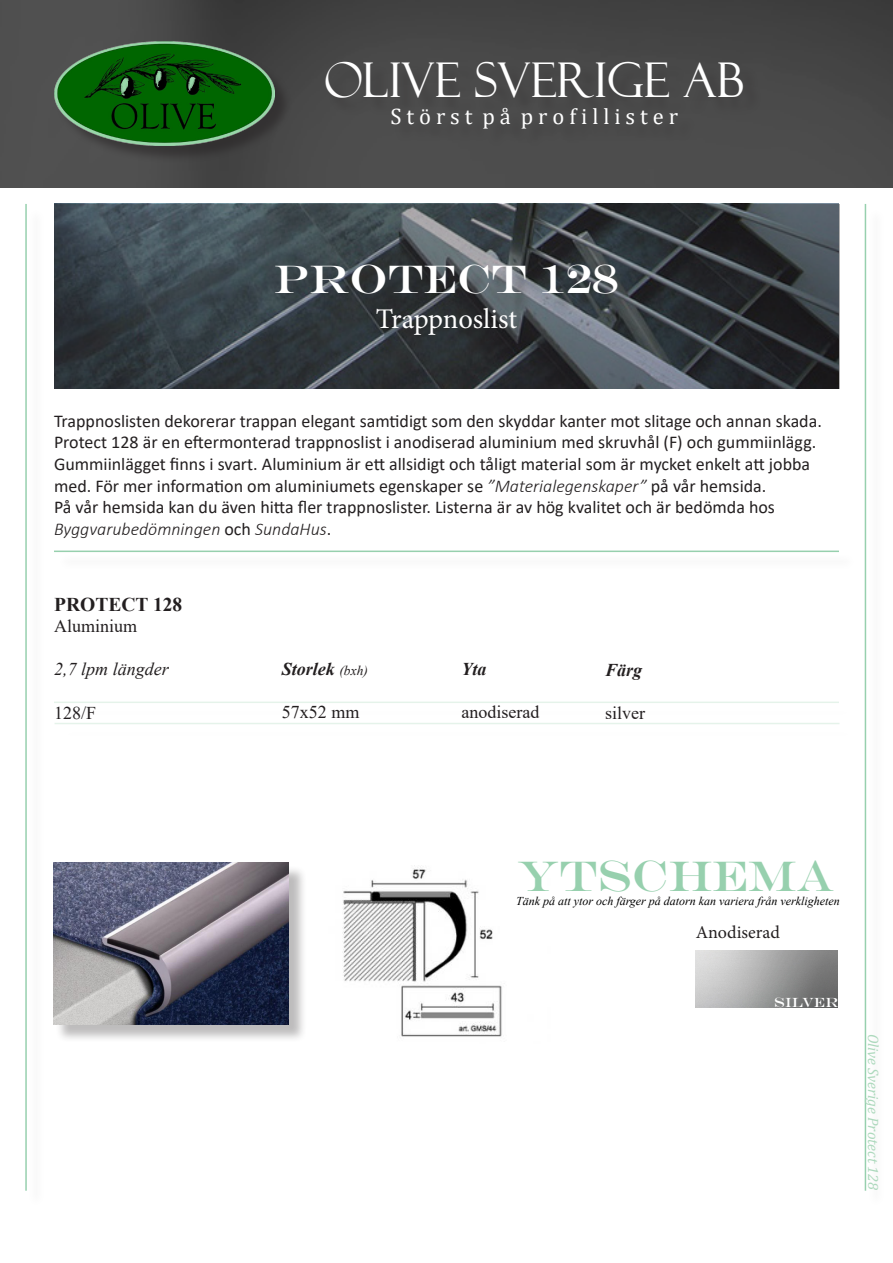
<style>
.page{position:relative;width:893px;height:1263px;background:#fff}
.page>*{position:absolute;margin:0;border:0;box-sizing:border-box;transform-origin:0 0}
.t1{font:48px "Felix Titling";color:#fff}
.t2{font:43.5px "Engravers";color:#97d0ae}
.t3{font:40.5px "Engravers";color:#fff}
.t4{font:28.5px "Minion Pro";letter-spacing:-.005em;color:#fff}
.t5{font:22.5px "Cambria";color:#fff}
.t6{font:700 19.5px "Times New Roman";color:#231f20}
.t7{font:18px/21.6px "Calibri";color:#231f20}
.t8{font:18px "Times New Roman";color:#231f20}
.t9{font:italic 700 18px "Times New Roman";color:#231f20}
.t10{font:italic 18px "Times New Roman";color:#231f20}
.t11{font:18px "Minion Pro";color:#231f20}
.t12{font:italic 15px "Cambria";color:#add9bd}
.t13{font:13.5px "Engravers";color:#fff}
.t14{font:italic 12px "Times New Roman";color:#000}
.s1{font-weight:300;font-style:italic}
.s2{font-weight:400;font-size:13.5px}
</style>
<div class="page">
<img style="left:0;top:0;width:893px;height:187px">
<div style="left:328px;top:64px;width:433px;height:83px;background:#4a4a4a"></div>
<div style="left:56px;top:44px;width:237px;height:120px;background:#231f20;opacity:.5"></div>
<img style="left:54px;top:42px;width:220px;height:103px">
<svg style="left:54px;top:204px;width:785px;height:185px;background:#3a4147"></svg>
<div style="left:279px;top:267px;width:357px;height:86px;background:#231f20;opacity:.3"></div>
<div style="left:56px;top:865px;width:251px;height:178px;background:#231f20;opacity:.3"></div>
<img style="left:53px;top:863px;width:236px;height:161px">
<hr style="left:54px;top:551px;width:785px;height:1px;background:#97d0ae">
<hr style="left:865px;top:204px;width:1px;height:987px;background:#97d0ae">
<hr style="left:25px;top:204px;width:2px;height:987px;background:#97d0ae">
<img style="left:696px;top:950px;width:141px;height:57px">
<img style="left:343px;top:865px;width:159px;height:172px">
<hr style="left:55px;top:723px;width:784px;height:1px;background:#97d0ae">
<hr style="left:54px;top:701px;width:785px;height:2px;background:#97d0ae">
<p class="t1" style="left:324px;top:53px;width:422px">OLIVE SVERIGE AB</p>
<p class="t5" style="left:390px;top:103px;width:289px">S t ö r s t p å p r o f i l l i s t e r</p>
<p class="t3" style="left:275px;top:255px;width:345px">PROTECT 128</p>
<p class="t4" style="left:376px;top:299px;width:143px">Trappnoslist</p>
<p class="t7" style="left:54px;top:409px;width:769px">Trappnoslisten dekorerar trappan elegant samtidigt som den skyddar kanter mot slitage och annan skada.<br>Protect 128 är en eftermonterad trappnoslist i anodiserad aluminium med skruvhål (F) och gummiinlägg.<br>Gummiinlägget finns i svart. Aluminium är ett allsidigt och tåligt material som är mycket enkelt att jobba med. För mer information om aluminiumets egenskaper se <span class="s1">”Materialegenskaper”</span> på vår hemsida.<br>På vår hemsida kan du även hitta fler trappnoslister. Listerna är av hög kvalitet och är bedömda hos <span class="s1">Byggvarubedömningen</span> och <span class="s1">SundaHus</span>.</p>
<p class="t6" style="left:54px;top:590px;width:130px">PROTECT 128</p>
<p class="t8" style="left:54px;top:613px;width:85px">Aluminium</p>
<p class="t10" style="left:54px;top:657px;width:116px">2,7 lpm längder</p>
<p class="t8" style="left:54px;top:700px;width:44px">128/F</p>
<p class="t9" style="left:282px;top:657px;width:87px">Storlek <span class="s2">(bxh)</span></p>
<p class="t8" style="left:282px;top:700px;width:79px">57x52 mm</p>
<p class="t9" style="left:462px;top:657px;width:27px">Yta</p>
<p class="t8" style="left:462px;top:700px;width:79px">anodiserad</p>
<p class="t9" style="left:605px;top:657px;width:39px">Färg</p>
<p class="t8" style="left:605px;top:700px;width:41px">silver</p>
<p class="t2" style="left:516px;top:850px;width:320px">YTSCHEMA</p>
<p class="t14" style="left:516px;top:893px;width:325px">Tänk på att ytor och färger på datorn kan variera från verkligheten</p>
<p class="t11" style="left:696px;top:920px;width:86px">Anodiserad</p>
<p class="t13" style="left:774px;top:994px;width:66px">SILVER</p>
<p class="t12" style="left:884px;top:1033px;width:158px;rotate:90deg">Olive Sverige Protect 128</p>
</div>
